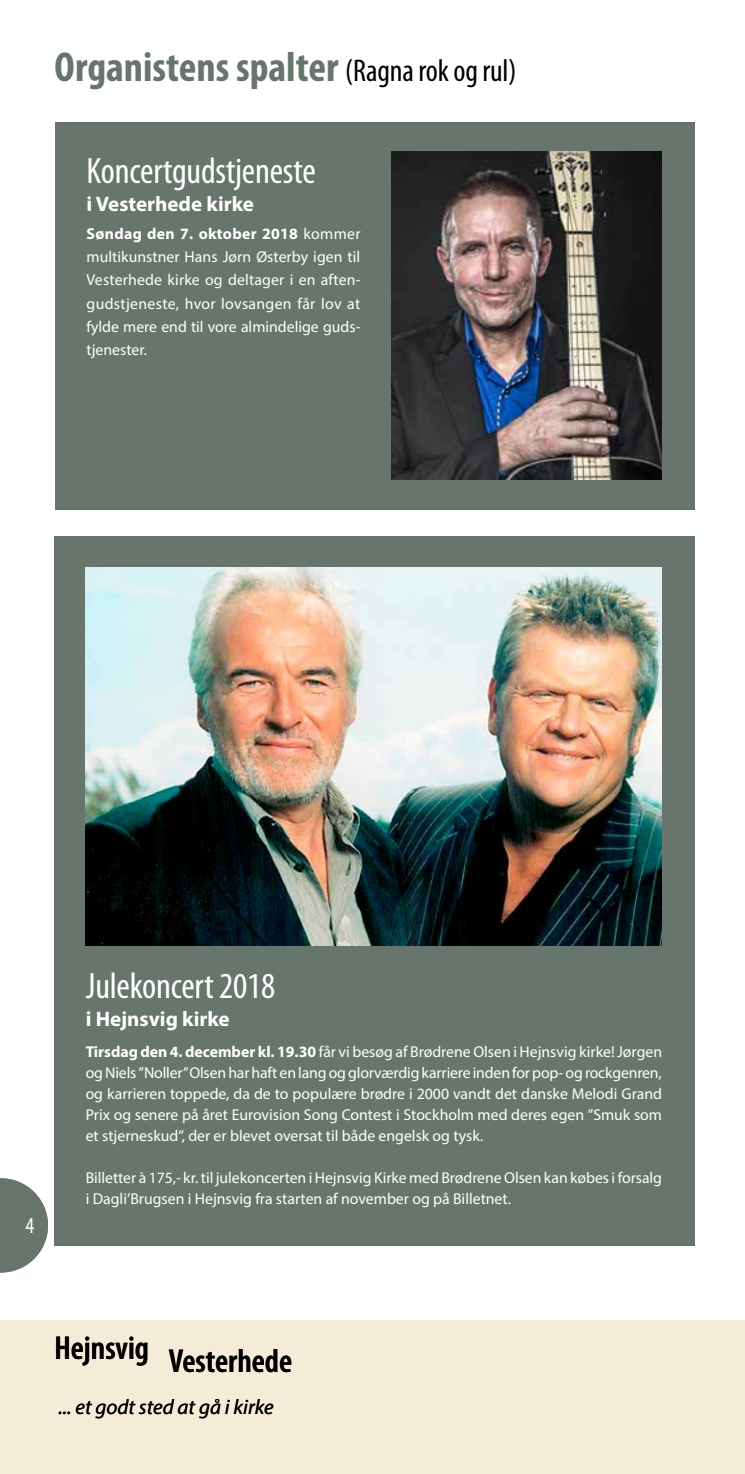
<style>
.page{position:relative;width:745px;height:1474px;background:#fff}
.page>*{position:absolute;margin:0;border:0;box-sizing:border-box;transform-origin:0 0}
.t1{font:700 condensed 42px "Myriad Pro";color:#67756c}
.t2{font:condensed 36.75px "Myriad Pro";letter-spacing:-.005em;color:#fff}
.t3{font:600 condensed 33.25px "Myriad Pro";color:#000}
.t4{font:condensed 22.75px "Myriad Pro";color:#fff}
.t5{font:700 21px "Myriad Pro";color:#fff}
.t6{font:italic 21px "Myriad Pro";color:#000}
.t7{font:15.75px/23.3px "Myriad Pro";color:#fff;text-align:justify}
.s1{font-weight:400;font-size:31.5px;color:#000}
.s2{font-weight:700}
</style>
<div class="page">
<div style="left:0;top:1320px;width:744px;height:153px;background:#f4ecd7"></div>
<div style="left:55px;top:537px;width:639px;height:709px;background:#67756c"></div>
<img style="left:86px;top:568px;width:574px;height:377px">
<div style="left:55px;top:122px;width:639px;height:388px;background:#67756c"></div>
<svg style="left:0;top:1178px;width:48px;height:94px"></svg>
<img style="left:391px;top:152px;width:270px;height:327px">
<h1 class="t1" style="left:55px;top:41px;width:463px">Organistens spalter <span class="s1">(Ragna rok og rul)</span></h1>
<h2 class="t2" style="left:86px;top:148px;width:230px">Koncertgudstjeneste</h2>
<h3 class="t5" style="left:86px;top:190px;width:169px">i Vesterhede kirke</h3>
<p class="t7" style="left:86px;top:222px;width:275px"><span class="s2">Søndag den 7. oktober 2018</span> kommer multikunstner Hans Jørn Østerby igen til Vesterhede kirke og deltager i en aften&shy;gudstjeneste, hvor lovsangen får lov at fylde mere end til vore almindelige guds&shy;tjenester.</p>
<h3 class="t4" style="left:25px;top:1211px;width:10px">4</h3>
<h2 class="t2" style="left:86px;top:963px;width:191px">Julekoncert 2018</h2>
<h3 class="t5" style="left:86px;top:1004px;width:145px">i Hejnsvig kirke</h3>
<p class="t7" style="left:86px;top:1040px;width:577px;line-height:21px"><span class="s2">Tirsdag den 4. december kl. 19.30</span> får vi besøg af Brødrene Olsen i Hejnsvig kirke! Jørgen og Niels ”Noller” Olsen har haft en lang og glorværdig karriere inden for pop- og rockgenren, og karrieren toppede, da de to populære brødre i 2000 vandt det danske Melodi Grand Prix og senere på året Eurovision Song Contest i Stockholm med deres egen ”Smuk som et stjerneskud”, der er blevet oversat til både engelsk og tysk.</p>
<p class="t7" style="left:86px;top:1166px;width:577px;line-height:21px">Billetter à 175,- kr. til julekoncerten i Hejnsvig Kirke med Brødrene Olsen kan købes i forsalg i Dagli’Brugsen i Hejnsvig fra starten af november og på Billetnet.</p>
<h3 class="t3" style="left:55px;top:1343px;width:239px">Hejnsvig Vesterhede</h3>
<h3 class="t6" style="left:58px;top:1393px;width:216px">... et godt sted at gå i kirke</h3>
</div>
